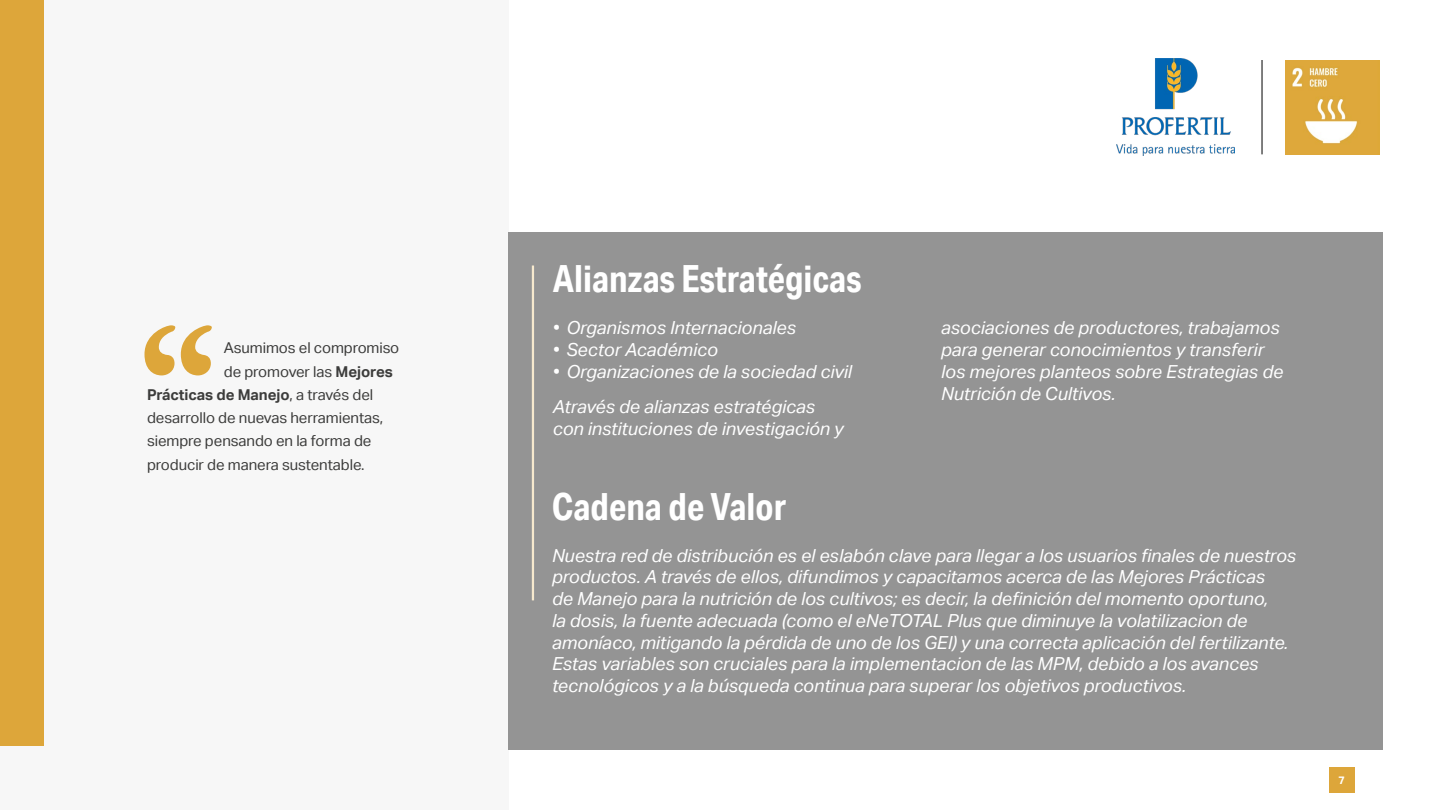
<style>
.page{position:relative;width:1440px;height:810px;background:#fff}
.page>*{position:absolute;margin:0;border:0;box-sizing:border-box;transform-origin:0 0}
.t1{font:700 37.5px "Aktiv Grotesk Cd";color:#fff}
.t2{font:italic 18px/21.8px "Aktiv Grotesk";color:#fff}
.t3{font:15px "Aktiv Grotesk";letter-spacing:-.005em;color:#3c3c3b}
.t4{font:700 15px "Aktiv Grotesk";letter-spacing:-.005em;color:#3c3c3b}
.t5{font:700 10.88px "Aktiv Grotesk";color:#fff}
.s1{font-weight:700}
.s2{font-weight:400}
</style>
<div class="page">
<div style="left:1329px;top:767px;width:25px;height:26px;background:#dda63a"></div>
<img style="left:1285px;top:60px;width:95px;height:95px">
<hr style="left:1262px;top:60px;width:1px;height:94px;background:#000">
<img style="left:1116px;top:59px;width:119px;height:97px">
<div style="left:0;top:0;width:508px;height:810px;background:#f7f7f7"></div>
<svg style="left:145px;top:325px;width:67px;height:50px"></svg>
<div style="left:0;top:0;width:44px;height:746px;background:#dda63a"></div>
<div style="left:508px;top:232px;width:874px;height:518px;background:#949494"></div>
<hr style="left:532px;top:266px;width:2px;height:334px;background:#f7e9ce">
<p class="t3" style="left:224px;top:339px;width:177px">Asumimos el compromiso</p>
<p class="t3" style="left:224px;top:363px;width:171px">de promover las <span class="s1">Mejores</span></p>
<p class="t4" style="left:147px;top:386px;width:228px">Prácticas de Manejo<span class="s2">, a través del</span></p>
<p class="t3" style="left:147px;top:409px;width:238px">desarrollo de nuevas herramientas,</p>
<p class="t3" style="left:147px;top:432px;width:226px">siempre pensando en la forma de</p>
<p class="t3" style="left:147px;top:456px;width:219px">producir de manera sustentable.</p>
<p class="t1" style="left:553px;top:256px;width:310px">Alianzas Estratégicas</p>
<p class="t2" style="left:553px;top:317px;width:245px">• Organismos Internacionales</p>
<p class="t2" style="left:553px;top:339px;width:167px">• Sector Académico</p>
<p class="t2" style="left:553px;top:361px;width:301px">• Organizaciones de la sociedad civil</p>
<p class="t2" style="left:553px;top:396px;width:292px">Através de alianzas estratégicas con instituciones de investigación y</p>
<p class="t2" style="left:941px;top:317px;width:344px">asociaciones de productores, trabajamos para generar conocimientos y transferir los mejores planteos sobre Estrategias de Nutrición de Cultivos.</p>
<p class="t1" style="left:552px;top:483px;width:236px">Cadena de Valor</p>
<p class="t2" style="left:552px;top:545px;width:746px">Nuestra red de distribución es el eslabón clave para llegar a los usuarios finales de nuestros productos. A través de ellos, difundimos y capacitamos acerca de las Mejores Prácticas<br>de Manejo para la nutrición de los cultivos; es decir, la definición del momento oportuno,<br>la dosis, la fuente adecuada (como el eNeTOTAL Plus que diminuye la volatilizacion de amoníaco, mitigando la pérdida de uno de los GEI) y una correcta aplicación del fertilizante.<br>Estas variables son cruciales para la implementacion de las MPM, debido a los avances tecnológicos y a la búsqueda continua para superar los objetivos productivos.</p>
<p class="t5" style="left:1338px;top:774px;width:8px">7</p>
</div>
